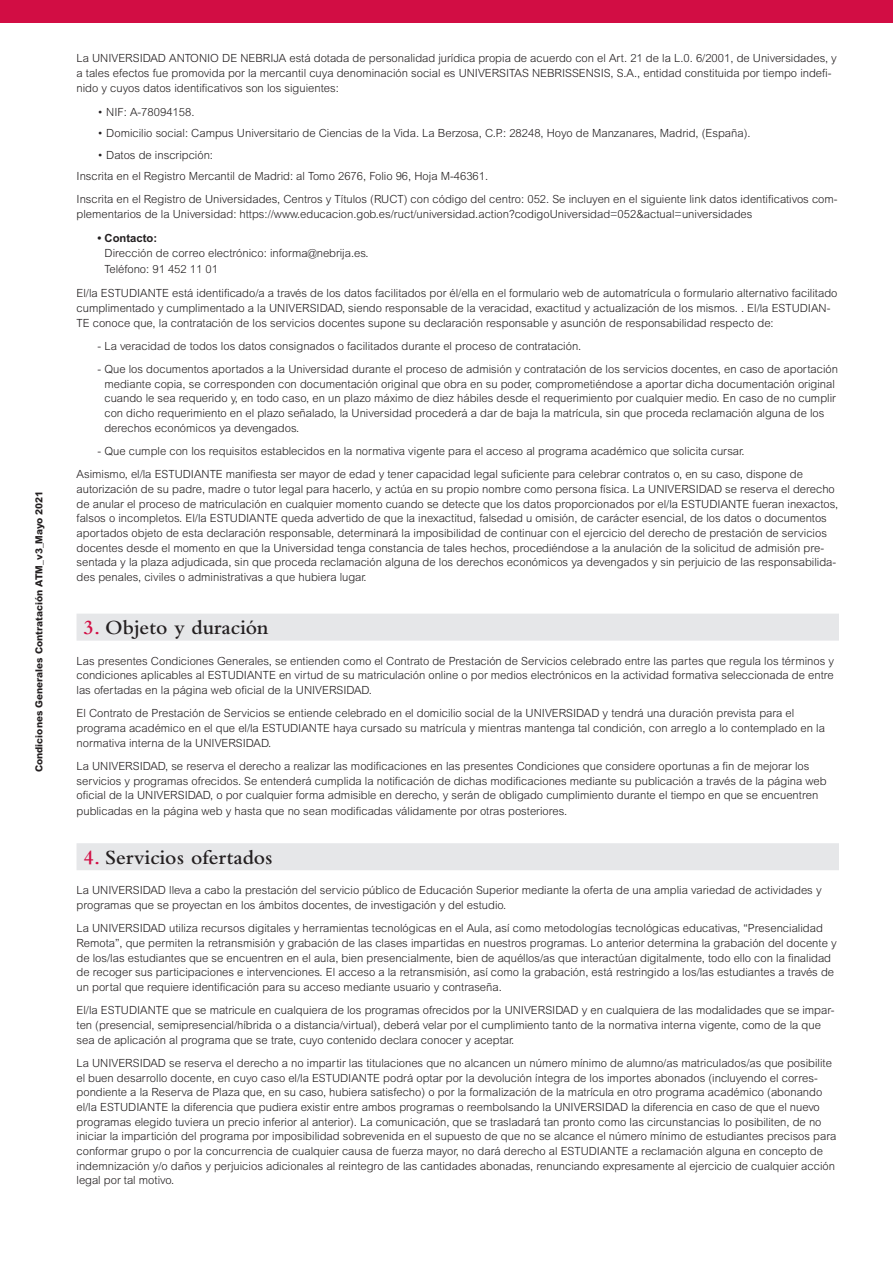
<style>
.page{position:relative;width:893px;height:1263px;background:#fff}
.page>*{position:absolute;margin:0;border:0;box-sizing:border-box;transform-origin:0 0}
.encabezados{font:600 21px "Bembo Std";color:#231f20}
.t1{font:300 11.25px/14.7px "Arial MT Pro";color:#231f20}
.t2{font:800 9.75px "Arial MT Pro";color:#231f20}
.s1{font-weight:700}
.s2{color:#d20d44}
</style>
<div class="page">
<div style="left:0;top:0;width:893px;height:22px;background:#d20d44"></div>
<div style="left:77px;top:614px;width:762px;height:27px;background:#e6e7e9"></div>
<div style="left:77px;top:843px;width:762px;height:27px;background:#e6e7e9"></div>
<p class="t2" style="left:33px;top:772px;width:283px;rotate:-90deg">Condiciones Generales Contratación ATM_v3_Mayo 2021</p>
<p class="t1" style="left:77px;top:51px;width:762px;line-height:15.1px">La UNIVERSIDAD ANTONIO DE NEBRIJA está dotada de personalidad jurídica propia de acuerdo con el Art. 21 de la L.0. 6/2001, de Universidades, y a tales efectos fue promovida por la mercantil cuya denominación social es UNIVERSITAS NEBRISSENSIS, S.A., entidad constituida por tiempo indefi&shy;nido y cuyos datos identificativos son los siguientes:</p>
<p class="t1" style="left:98px;top:105px;width:98px">• NIF: A-78094158.</p>
<p class="t1" style="left:98px;top:126px;width:654px">• Domicilio social: Campus Universitario de Ciencias de la Vida. La Berzosa, C.P.: 28248, Hoyo de Manzanares, Madrid, (España).</p>
<p class="t1" style="left:98px;top:148px;width:117px">• Datos de inscripción:</p>
<p class="t1" style="left:77px;top:169px;width:413px">Inscrita en el Registro Mercantil de Madrid: al Tomo 2676, Folio 96, Hoja M-46361.</p>
<p class="t1" style="left:77px;top:192px;width:763px">Inscrita en el Registro de Universidades, Centros y Títulos (RUCT) con código del centro: 052. Se incluyen en el siguiente link datos identificativos com&shy;plementarios de la Universidad: https://www.educacion.gob.es/ruct/universidad.action?codigoUniversidad=052&amp;actual=universidades</p>
<p class="t1" style="left:105px;top:230px;width:266px;line-height:15.6px;text-indent:-7px"><span class="s1">• Contacto:<br></span>Dirección de correo electrónico: informa@nebrija.es.<br>Teléfono: 91 452 11 01</p>
<p class="t1" style="left:77px;top:286px;width:762px">El/la ESTUDIANTE está identificado/a a través de los datos facilitados por él/ella en el formulario web de automatrícula o formulario alternativo facilitado cumplimentado y cumplimentado a la UNIVERSIDAD, siendo responsable de la veracidad, exactitud y actualización de los mismos. . El/la ESTUDIAN-<br>TE conoce que, la contratación de los servicios docentes supone su declaración responsable y asunción de responsabilidad respecto de:</p>
<p class="t1" style="left:98px;top:339px;width:485px">- La veracidad de todos los datos consignados o facilitados durante el proceso de contratación.</p>
<p class="t1" style="left:104px;top:362px;width:735px;text-indent:-7px">- Que los documentos aportados a la Universidad durante el proceso de admisión y contratación de los servicios docentes, en caso de aportación mediante copia, se corresponden con documentación original que obra en su poder, comprometiéndose a aportar dicha documentación original cuando le sea requerido y, en todo caso, en un plazo máximo de diez hábiles desde el requerimiento por cualquier medio. En caso de no cumplir con dicho requerimiento en el plazo señalado, la Universidad procederá a dar de baja la matrícula, sin que proceda reclamación alguna de los derechos económicos ya devengados.</p>
<p class="t1" style="left:98px;top:444px;width:648px">- Que cumple con los requisitos establecidos en la normativa vigente para el acceso al programa académico que solicita cursar.</p>
<p class="t1" style="left:77px;top:467px;width:763px">Asimismo, el/la ESTUDIANTE manifiesta ser mayor de edad y tener capacidad legal suficiente para celebrar contratos o, en su caso, dispone de autorización de su padre, madre o tutor legal para hacerlo, y actúa en su propio nombre como persona física. La UNIVERSIDAD se reserva el derecho de anular el proceso de matriculación en cualquier momento cuando se detecte que los datos proporcionados por el/la ESTUDIANTE fueran inexactos, falsos o incompletos. El/la ESTUDIANTE queda advertido de que la inexactitud, falsedad u omisión, de carácter esencial, de los datos o documentos aportados objeto de esta declaración responsable, determinará la imposibilidad de continuar con el ejercicio del derecho de prestación de servicios docentes desde el momento en que la Universidad tenga constancia de tales hechos, procediéndose a la anulación de la solicitud de admisión pre&shy;sentada y la plaza adjudicada, sin que proceda reclamación alguna de los derechos económicos ya devengados y sin perjuicio de las responsabilida&shy;des penales, civiles o administrativas a que hubiera lugar.</p>
<p class="encabezados" style="left:84px;top:616px;width:187px"><span class="s2">3.</span> Objeto y duración</p>
<p class="t1" style="left:77px;top:654px;width:759px;text-align:justify">Las presentes Condiciones Generales, se entienden como el Contrato de Prestación de Servicios celebrado entre las partes que regula los términos y condiciones aplicables al ESTUDIANTE en virtud de su matriculación online o por medios electrónicos en la actividad formativa seleccionada de entre las ofertadas en la página web oficial de la UNIVERSIDAD.</p>
<p class="t1" style="left:77px;top:706px;width:750px">El Contrato de Prestación de Servicios se entiende celebrado en el domicilio social de la UNIVERSIDAD y tendrá una duración prevista para el programa académico en el que el/la ESTUDIANTE haya cursado su matrícula y mientras mantenga tal condición, con arreglo a lo contemplado en la normativa interna de la UNIVERSIDAD.</p>
<p class="t1" style="left:77px;top:759px;width:752px">La UNIVERSIDAD, se reserva el derecho a realizar las modificaciones en las presentes Condiciones que considere oportunas a fin de mejorar los servicios y programas ofrecidos. Se entenderá cumplida la notificación de dichas modificaciones mediante su publicación a través de la página web oficial de la UNIVERSIDAD, o por cualquier forma admisible en derecho, y serán de obligado cumplimiento durante el tiempo en que se encuentren publicadas en la página web y hasta que no sean modificadas válidamente por otras posteriores.</p>
<p class="encabezados" style="left:84px;top:846px;width:191px"><span class="s2">4.</span> Servicios ofertados</p>
<p class="t1" style="left:77px;top:883px;width:747px">La UNIVERSIDAD lleva a cabo la prestación del servicio público de Educación Superior mediante la oferta de una amplia variedad de actividades y programas que se proyectan en los ámbitos docentes, de investigación y del estudio.</p>
<p class="t1" style="left:77px;top:921px;width:762px">La UNIVERSIDAD utiliza recursos digitales y herramientas tecnológicas en el Aula, así como metodologías tecnológicas educativas, “Presencialidad Remota”, que permiten la retransmisión y grabación de las clases impartidas en nuestros programas. Lo anterior determina la grabación del docente y de los/las estudiantes que se encuentren en el aula, bien presencialmente, bien de aquéllos/as que interactúan digitalmente, todo ello con la finalidad de recoger sus participaciones e intervenciones. El acceso a la retransmisión, así como la grabación, está restringido a los/las estudiantes a través de un portal que requiere identificación para su acceso mediante usuario y contraseña.</p>
<p class="t1" style="left:77px;top:1003px;width:759px">El/la ESTUDIANTE que se matricule en cualquiera de los programas ofrecidos por la UNIVERSIDAD y en cualquiera de las modalidades que se impar&shy;ten (presencial, semipresencial/híbrida o a distancia/virtual), deberá velar por el cumplimiento tanto de la normativa interna vigente, como de la que sea de aplicación al programa que se trate, cuyo contenido declara conocer y aceptar.</p>
<p class="t1" style="left:77px;top:1056px;width:761px">La UNIVERSIDAD se reserva el derecho a no impartir las titulaciones que no alcancen un número mínimo de alumno/as matriculados/as que posibilite el buen desarrollo docente, en cuyo caso el/la ESTUDIANTE podrá optar por la devolución íntegra de los importes abonados (incluyendo el corres&shy;pondiente a la Reserva de Plaza que, en su caso, hubiera satisfecho) o por la formalización de la matrícula en otro programa académico (abonando el/la ESTUDIANTE la diferencia que pudiera existir entre ambos programas o reembolsando la UNIVERSIDAD la diferencia en caso de que el nuevo programas elegido tuviera un precio inferior al anterior). La comunicación, que se trasladará tan pronto como las circunstancias lo posibiliten, de no iniciar la impartición del programa por imposibilidad sobrevenida en el supuesto de que no se alcance el número mínimo de estudiantes precisos para conformar grupo o por la concurrencia de cualquier causa de fuerza mayor, no dará derecho al ESTUDIANTE a reclamación alguna en concepto de indemnización y/o daños y perjuicios adicionales al reintegro de las cantidades abonadas, renunciando expresamente al ejercicio de cualquier acción legal por tal motivo.</p>
</div>
